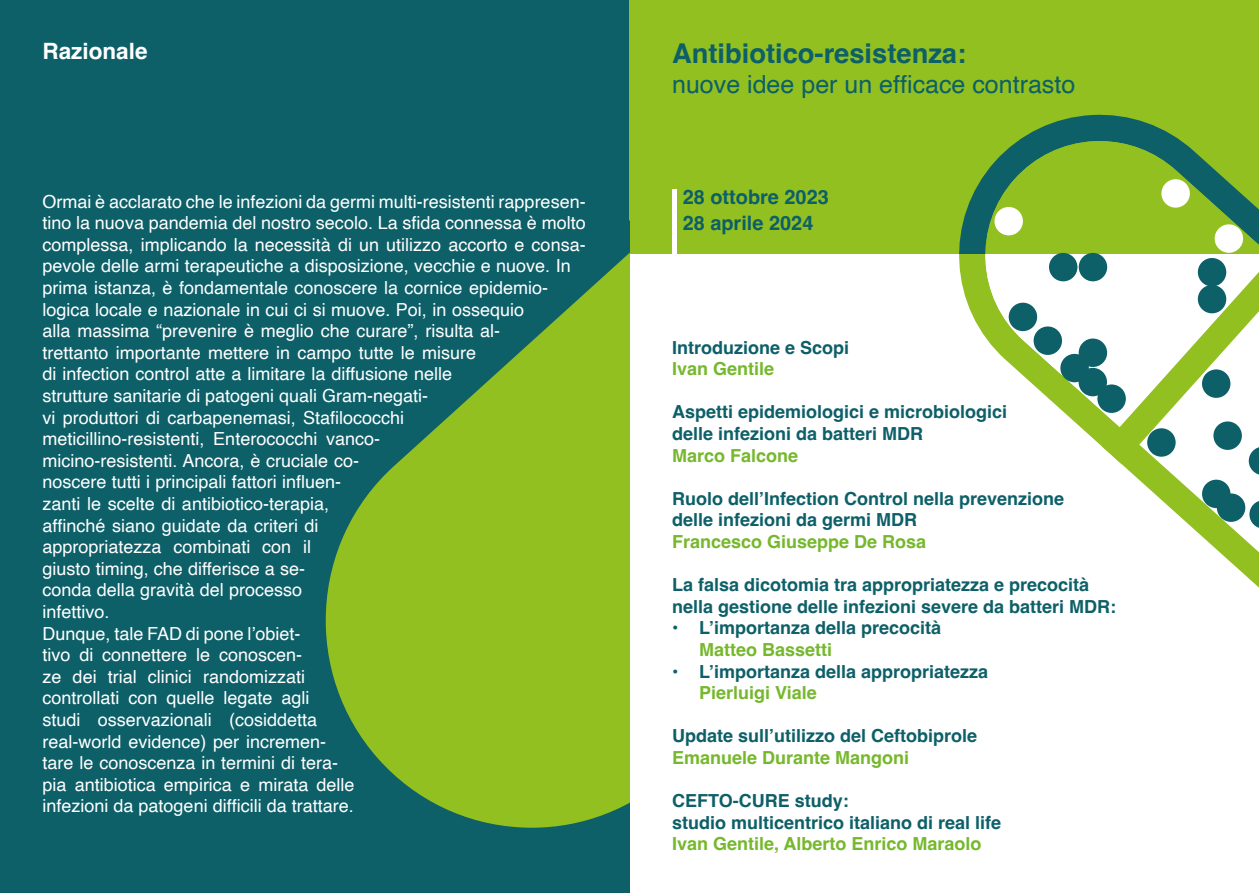
<style>
.page{position:relative;width:1259px;height:893px;background:#fff}
.page>*{position:absolute;margin:0;border:0;box-sizing:border-box;transform-origin:0 0}
.t1{font:700 27.3px "Helvetica";color:#0d5f68}
.t2{font:25.05px "Helvetica";color:#0d5f68}
.t3{font:700 22.5px "Helvetica";color:#fff}
.t4{font:700 19.95px/26px "Helvetica";color:#0d5f68}
.t5{font:18px/21.6px "Helvetica";color:#fff}
.t6{font:700 18px/21.6px "Helvetica";color:#0d5f68}
.t7{font:700 18px "Helvetica";color:#76b82d}
</style>
<div class="page">
<svg style="left:959px;top:254px;width:300px;height:334px"></svg>
<svg style="left:972px;top:254px;width:287px;height:173px"></svg>
<svg style="left:1249px;top:500px;width:10px;height:29px"></svg>
<div style="left:1216px;top:493px;width:29px;height:29px;background:#0d5f68;border-radius:50%"></div>
<div style="left:1202px;top:480px;width:28px;height:28px;background:#0d5f68;border-radius:50%"></div>
<div style="left:1097px;top:384px;width:28px;height:29px;background:#0d5f68;border-radius:50%"></div>
<div style="left:1078px;top:368px;width:29px;height:28px;background:#0d5f68;border-radius:50%"></div>
<div style="left:1060px;top:354px;width:28px;height:28px;background:#0d5f68;border-radius:50%"></div>
<div style="left:1078px;top:339px;width:29px;height:28px;background:#0d5f68;border-radius:50%"></div>
<div style="left:1033px;top:326px;width:29px;height:29px;background:#0d5f68;border-radius:50%"></div>
<div style="left:1008px;top:303px;width:29px;height:28px;background:#0d5f68;border-radius:50%"></div>
<div style="left:1049px;top:253px;width:28px;height:28px;background:#0d5f68;border-radius:50%"></div>
<div style="left:1078px;top:253px;width:29px;height:28px;background:#0d5f68;border-radius:50%"></div>
<div style="left:1197px;top:258px;width:29px;height:28px;background:#0d5f68;border-radius:50%"></div>
<svg style="left:1102px;top:272px;width:157px;height:203px"></svg>
<div style="left:0;top:0;width:629px;height:893px;background:#0d5f68"></div>
<div style="left:629px;top:0;width:630px;height:253px;background:#92c020"></div>
<svg style="left:943px;top:114px;width:316px;height:140px"></svg>
<div style="left:672px;top:189px;width:5px;height:100px;background:#fff"></div>
<svg style="left:325px;top:253px;width:304px;height:575px"></svg>
<p class="t3" style="left:43px;top:38px;width:107px">Razionale</p>
<p class="t5" style="left:43px;top:191px;width:545px">Ormai è acclarato che le infezioni da germi multi-resistenti rappresen&shy;tino la nuova pandemia del nostro secolo. La sfida connessa è molto complessa, implicando la necessità di un utilizzo accorto e consa&shy;pevole delle armi terapeutiche a disposizione, vecchie e nuove. In prima istanza, è fondamentale conoscere la cornice epidemio&shy;logica locale e nazionale in cui ci si muove. Poi, in ossequio<br>alla massima “prevenire è meglio che curare”, risulta al-<br>trettanto importante mettere in campo tutte le misure<br>di infection control atte a limitare la diffusione nelle<br>strutture sanitarie di patogeni quali Gram-negati-<br>vi produttori di carbapenemasi, Stafilococchi<br>meticillino-resistenti, Enterococchi vanco-<br>micino-resistenti. Ancora, è cruciale co-<br>noscere tutti i principali fattori influen-<br>zanti le scelte di antibiotico-terapia,<br>affinché siano guidate da criteri di<br>appropriatezza combinati con il<br>giusto timing, che differisce a se-<br>conda della gravità del processo<br>infettivo.<br>Dunque, tale FAD di pone l’obiet-<br>tivo di connettere le conoscen-<br>ze dei trial clinici randomizzati<br>controllati con quelle legate agli<br>studi osservazionali (cosiddetta<br>real-world evidence) per incremen-<br>tare le conoscenza in termini di tera-<br>pia antibiotica empirica e mirata delle<br>infezioni da patogeni difficili da trattare.</p>
<h1 class="t1" style="left:672px;top:37px;width:296px">Antibiotico-resistenza:</h1>
<h2 class="t2" style="left:672px;top:65px;width:405px">nuove idee per un efficace contrasto</h2>
<p class="t4" style="left:682px;top:186px;width:148px">28 ottobre 2023<br>28 aprile 2024</p>
<p class="t6" style="left:672px;top:338px;width:179px">Introduzione e Scopi</p>
<p class="t7" style="left:672px;top:358px;width:104px">Ivan Gentile</p>
<p class="t6" style="left:672px;top:403px;width:337px">Aspetti epidemiologici e microbiologici delle infezioni da batteri MDR</p>
<p class="t7" style="left:672px;top:444px;width:128px">Marco Falcone</p>
<p class="t6" style="left:672px;top:490px;width:394px">Ruolo dell’Infection Control nella prevenzione delle infezioni da germi MDR</p>
<p class="t7" style="left:672px;top:531px;width:256px">Francesco Giuseppe De Rosa</p>
<p class="t6" style="left:672px;top:576px;width:446px">La falsa dicotomia tra appropriatezza e precocità nella gestione delle infezioni severe da batteri MDR:</p>
<p class="t6" style="left:672px;top:619px;width:271px">• L’importanza della precocità</p>
<p class="t7" style="left:699px;top:639px;width:135px">Matteo Bassetti</p>
<p class="t6" style="left:672px;top:662px;width:318px">• L’importanza della appropriatezza</p>
<p class="t7" style="left:699px;top:682px;width:119px">Pierluigi Viale</p>
<p class="t6" style="left:672px;top:727px;width:307px">Update sull’utilizzo del Ceftobiprole</p>
<p class="t7" style="left:672px;top:747px;width:239px">Emanuele Durante Mangoni</p>
<p class="t6" style="left:672px;top:792px;width:331px">CEFTO-CURE study:<br>studio multicentrico italiano di real life</p>
<p class="t7" style="left:672px;top:833px;width:311px">Ivan Gentile, Alberto Enrico Maraolo</p>
</div>
